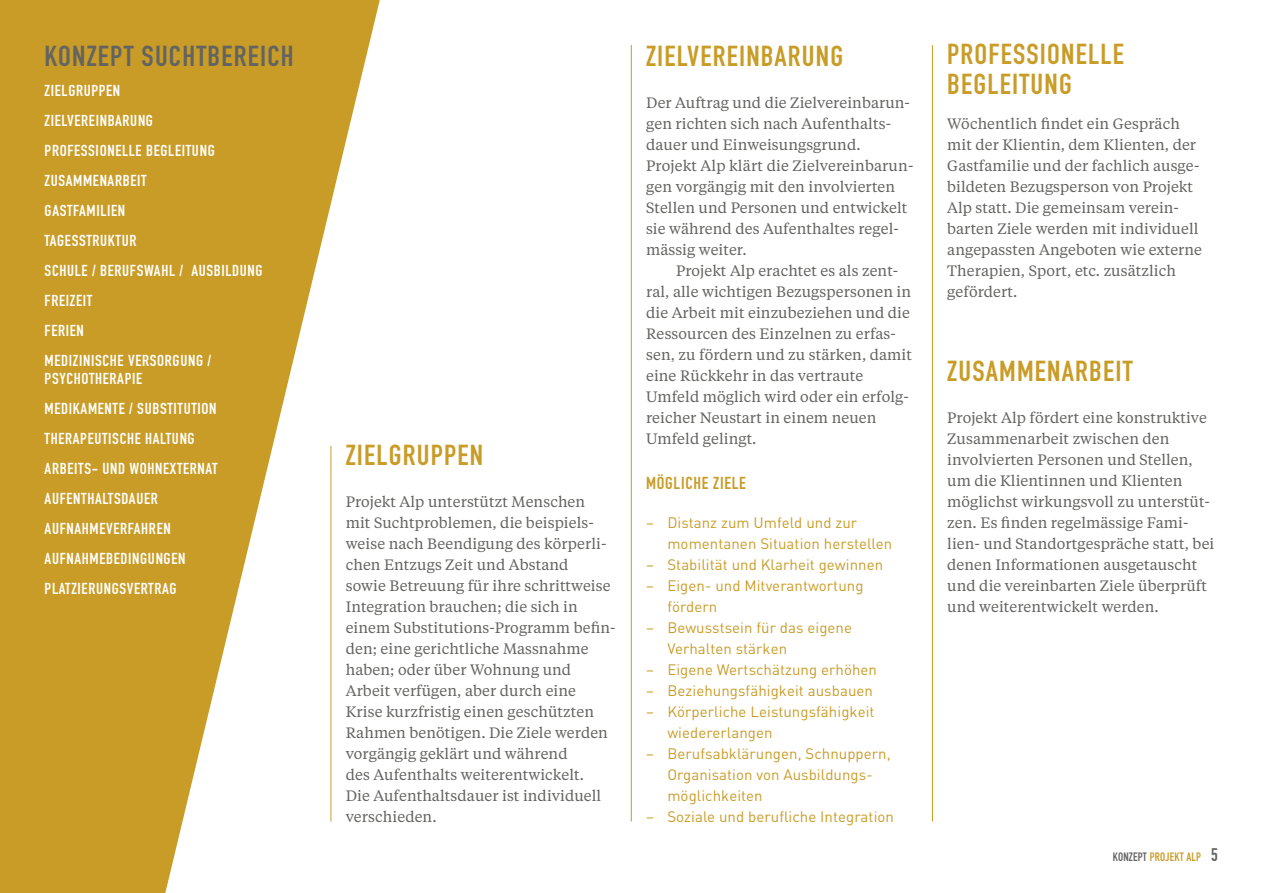
<style>
.page{position:relative;width:1263px;height:893px;background:#fff}
.page>*{position:absolute;margin:0;border:0;box-sizing:border-box;transform-origin:0 0}
.t1{font:700 28.5px/30px "DIN Condensed";letter-spacing:.04em;color:#c99c27;scale:1.05 1}
.t2{font:700 28.5px "DIN Condensed";letter-spacing:.04em;color:#636461;scale:1.05 1}
.t3{font:700 17.1px "DIN Condensed";letter-spacing:.04em;color:#c99c27;scale:1.05 1}
.t4{font:700 15.6px/30px "DIN Condensed";letter-spacing:.04em;color:#fff;scale:1.05 1}
.t5{font:15px/21px "Tiempos Text";letter-spacing:.005em;color:#636461}
.t6{font:15px/21px "DIN";letter-spacing:.005em;color:#c99c27}
.t7{font:700 12px "DIN Condensed";letter-spacing:.02em;color:#c99c27}
.s1{color:#636461}
.s2{font-size:18px;color:#636461}
</style>
<div class="page">
<hr style="left:932px;top:45px;width:1px;height:776px;background:#c99c27">
<svg style="left:0;top:0;width:380px;height:893px;fill:#c99c27"></svg>
<hr style="left:331px;top:446px;width:1px;height:375px;background:#c99c27">
<hr style="left:631px;top:45px;width:1px;height:776px;background:#c99c27">
<h1 class="t2" style="left:45px;top:37px;width:239px">KONZEPT SUCHTBEREICH</h1>
<p class="t4" style="left:45px;top:75px;width:209px">ZIELGRUPPEN<br>ZIELVEREINBARUNG<br>PROFESSIONELLE BEGLEITUNG<br>ZUSAMMENARBEIT<br>GASTFAMILIEN<br>TAGESSTRUKTUR<br>SCHULE / BERUFSWAHL / AUSBILDUNG<br>FREIZEIT<br>FERIEN<br>MEDIZINISCHE VERSORGUNG /</p>
<p class="t4" style="left:45px;top:363px;width:166px">PSYCHOTHERAPIE<br>MEDIKAMENTE / SUBSTITUTION<br>THERAPEUTISCHE HALTUNG<br>ARBEITS- UND WOHNEXTERNAT<br>AUFENTHALTSDAUER<br>AUFNAHMEVERFAHREN<br>AUFNAHMEBEDINGUNGEN<br>PLATZIERUNGSVERTRAG</p>
<h1 class="t1" style="left:346px;top:440px;width:132px">ZIELGRUPPEN</h1>
<p class="t5" style="left:346px;top:491px;width:271px">Projekt Alp unterstützt Menschen<br>mit Suchtproblemen, die beispiels&shy;weise nach Beendigung des körperli&shy;chen Entzugs Zeit und Abstand<br>sowie Betreuung für ihre schrittweise Integration brauchen; die sich in einem Substitutions-Programm befin&shy;den; eine gerichtliche Massnahme haben; oder über Wohnung und Arbeit verfügen, aber durch eine Krise kurzfristig einen geschützten Rahmen benötigen. Die Ziele werden vorgängig geklärt und während<br>des Aufenthalts weiterentwickelt.<br>Die Aufenthaltsdauer ist individuell verschieden.</p>
<h1 class="t1" style="left:646px;top:41px;width:189px">ZIELVEREINBARUNG</h1>
<p class="t5" style="left:646px;top:92px;width:269px">Der Auftrag und die Zielvereinbarun&shy;gen richten sich nach Aufenthalts&shy;dauer und Einweisungsgrund.<br>Projekt Alp klärt die Zielvereinbarun&shy;gen vorgängig mit den involvierten Stellen und Personen und entwickelt sie während des Aufenthaltes regel&shy;mässig weiter.</p>
<p class="t5" style="left:646px;top:260px;width:267px;text-indent:30px">Projekt Alp erachtet es als zent&shy;ral, alle wichtigen Bezugspersonen in die Arbeit mit einzubeziehen und die<br>Ressourcen des Einzelnen zu erfas&shy;sen, zu fördern und zu stärken, damit eine Rückkehr in das vertraute<br>Umfeld möglich wird oder ein erfolg&shy;reicher Neustart in einem neuen<br>Umfeld gelingt.</p>
<p class="t3" style="left:646px;top:472px;width:96px">MÖGLICHE ZIELE</p>
<p class="t6" style="left:667px;top:512px;width:226px;text-indent:-21px">– Distanz zum Umfeld und zur momentanen Situation herstellen</p>
<p class="t6" style="left:646px;top:554px;width:238px">– Stabilität und Klarheit gewinnen</p>
<p class="t6" style="left:667px;top:575px;width:198px;text-indent:-21px">– Eigen- und Mitverantwortung fördern</p>
<p class="t6" style="left:667px;top:617px;width:186px;text-indent:-21px">– Bewusstsein für das eigene<br>Verhalten stärken</p>
<p class="t6" style="left:646px;top:659px;width:232px">– Eigene Wertschätzung erhöhen</p>
<p class="t6" style="left:646px;top:680px;width:228px">– Beziehungsfähigkeit ausbauen</p>
<p class="t6" style="left:667px;top:701px;width:209px;text-indent:-21px">– Körperliche Leistungsfähigkeit wiedererlangen</p>
<p class="t6" style="left:667px;top:743px;width:225px;text-indent:-21px">– Berufsabklärungen, Schnuppern,<br>Organisation von Ausbildungs&shy;möglichkeiten</p>
<p class="t6" style="left:646px;top:806px;width:249px">– Soziale und berufliche Integration</p>
<h1 class="t1" style="left:947px;top:39px;width:170px">PROFESSIONELLE<br>BEGLEITUNG</h1>
<p class="t5" style="left:947px;top:113px;width:256px">Wöchentlich findet ein Gespräch mit der Klientin, dem Klienten, der<br>Gastfamilie und der fachlich ausge&shy;bildeten Bezugsperson von Projekt<br>Alp statt. Die gemeinsam verein&shy;barten Ziele werden mit individuell angepassten Angeboten wie externe<br>Therapien, Sport, etc. zusätzlich gefördert.</p>
<h1 class="t1" style="left:947px;top:356px;width:178px">ZUSAMMENARBEIT</h1>
<p class="t5" style="left:947px;top:407px;width:269px">Projekt Alp fördert eine konstruktive Zusammenarbeit zwischen den involvierten Personen und Stellen, um die Klientinnen und Klienten möglichst wirkungsvoll zu unterstüt&shy;zen. Es finden regelmässige Fami&shy;lien- und Standortgespräche statt, bei denen Informationen ausgetauscht und die vereinbarten Ziele überprüft und weiterentwickelt werden.</p>
<p class="t7" style="left:1113px;top:848px;width:107px"><span class="s1">KONZEPT</span> PROJEKT ALP <span class="s2">5</span></p>
</div>
